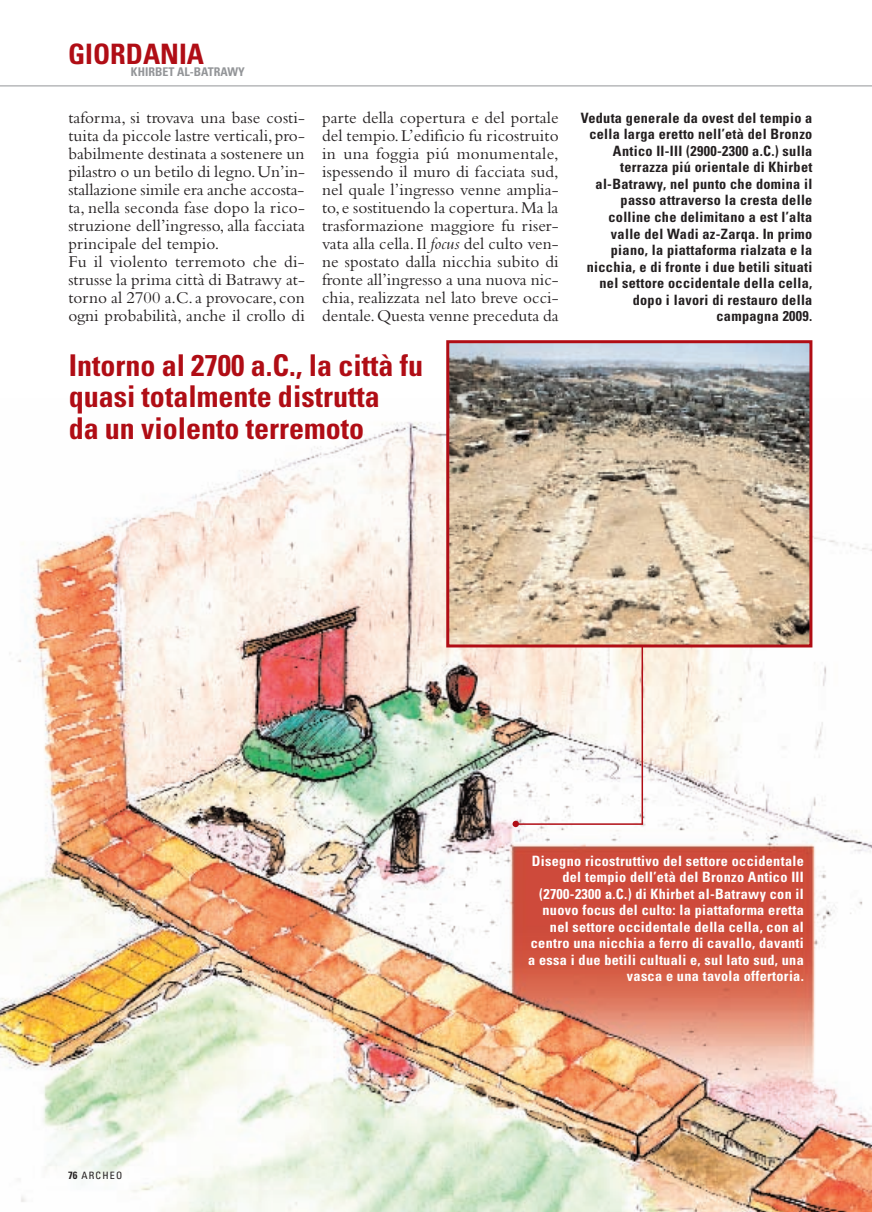
<style>
.page{position:relative;width:872px;height:1212px;background:#fff}
.page>*{position:absolute;margin:0;border:0;box-sizing:border-box;transform-origin:0 0}
.t1{font:700 condensed 30px/31.5px "Univers";color:#b00d15}
.t2{font:700 condensed 28.2px "Univers";color:#b00d15}
.t3{font:17.25px/18px "Bembo";letter-spacing:.005em;color:#231f20}
.t4{font:700 condensed 14.25px/16.5px "Univers";letter-spacing:.02em;color:#231f20;text-align:right}
.t5{font:700 condensed 14.25px/16.5px "Univers";letter-spacing:.02em;color:#fff;text-align:right}
.t6{font:700 condensed 12px "Univers";color:#939598}
.t7{font:condensed 10.2px "Univers";letter-spacing:.12em;color:#231f20}
.s1{font-style:italic}
.s2{font-weight:700;font-size:10.5px}
</style>
<div class="page">
<img style="left:0;top:399px;width:872px;height:813px">
<hr style="left:641px;top:638px;width:2px;height:186px;background:#b00d15">
<hr style="left:515px;top:823px;width:128px;height:2px;background:#b00d15">
<img style="left:450px;top:344px;width:358px;height:299px">
<div style="left:446px;top:340px;width:366px;height:307px;border:3px solid #b00d15"></div>
<div style="left:512px;top:821px;width:7px;height:6px;background:#b00d15;border-radius:50%"></div>
<hr style="left:0;top:86px;width:872px;height:1px;background:#939598">
<h2 class="t2" style="left:68px;top:44px;width:137px">GIORDANIA</h2>
<p class="t6" style="left:131px;top:68px;width:115px">KHIRBET AL-BATRAWY</p>
<p class="t3" style="left:68px;top:110px;width:238px">taforma, si trovava una base costi&shy;tuita da piccole lastre verticali,pro&shy;babilmente destinata a sostenere un pilastro o un betilo di legno.Un’in&shy;stallazione simile era anche accosta&shy;ta, nella seconda fase dopo la rico&shy;struzione dell’ingresso, alla facciata principale del tempio.<br>Fu il violento terremoto che di&shy;strusse la prima città di Batrawy at&shy;torno al 2700 a.C. a provocare, con ogni probabilità, anche il crollo di</p>
<p class="t3" style="left:322px;top:110px;width:238px;text-align:justify">parte della copertura e del portale del tempio.L’edificio fu ricostruito in una foggia piú monumentale, ispessendo il muro di facciata sud, nel quale l’ingresso venne amplia&shy;to,e sostituendo la copertura.Ma la trasformazione maggiore fu riser&shy;vata alla cella.Il <span class="s1">focus</span> del culto ven&shy;ne spostato dalla nicchia subito di fronte all’ingresso a una nuova nic&shy;chia, realizzata nel lato breve occi&shy;dentale.Questa venne preceduta da</p>
<h1 class="t1" style="left:69px;top:352px;width:356px">Intorno al 2700 a.C., la città fu quasi totalmente distrutta<br>da un violento terremoto</h1>
<p class="t4" style="left:580px;top:111px;width:233px">Veduta generale da ovest del tempio a cella larga eretto nell’età del Bronzo Antico II-III (2900-2300 a.C.) sulla terrazza piú orientale di Khirbet al-Batrawy, nel punto che domina il passo attraverso la cresta delle colline che delimitano a est l’alta valle del Wadi az-Zarqa. In primo piano, la piattaforma rialzata e la nicchia, e di fronte i due betili situati nel settore occidentale della cella, dopo i lavori di restauro della campagna 2009.</p>
<p class="t7" style="left:68px;top:1172px;width:56px"><span class="s2">76</span> ARCHEO</p>
<p class="t5" style="left:528px;top:854px;width:277px">Disegno ricostruttivo del settore occidentale del tempio dell’età del Bronzo Antico III (2700-2300 a.C.) di Khirbet al-Batrawy con il nuovo focus del culto: la piattaforma eretta nel settore occidentale della cella, con al centro una nicchia a ferro di cavallo, davanti a essa i due betili cultuali e, sul lato sud, una vasca e una tavola offertoria.</p>
</div>
